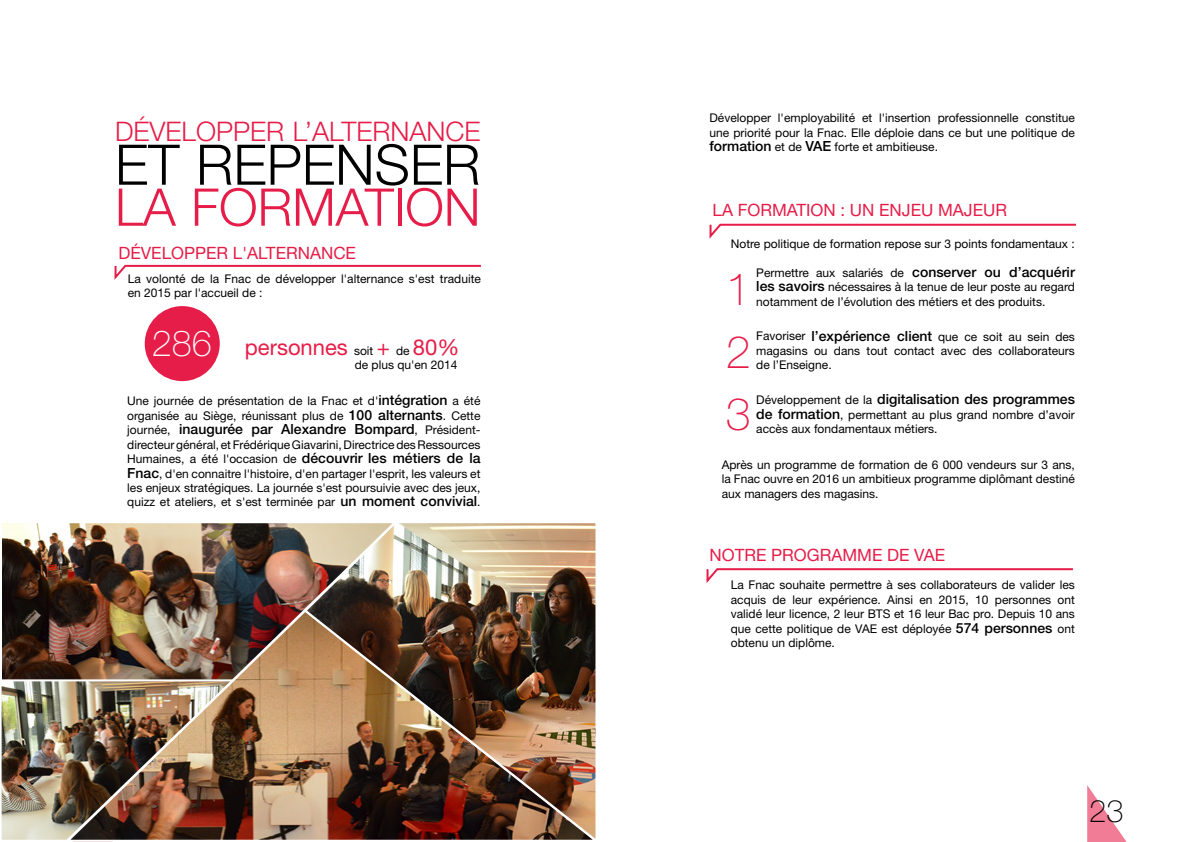
<style>
.page{position:relative;width:1191px;height:842px;background:#fff}
.page>*{position:absolute;margin:0;border:0;box-sizing:border-box;transform-origin:0 0}
.t1{font:300 56px "Helvetica Neue LT Std";color:#000}
.t2{font:300 52px "Helvetica Neue LT Std";color:#e61d48}
.t3{font:100 45px/62.8px "Helvetica Neue LT Std";color:#e61d48;text-align:justify}
.t4{font:100 36px "Helvetica Neue LT Std";color:#fff}
.t5{font:100 31px "Helvetica Neue LT Std";color:#000}
.t6{font:300 27px "Helvetica Neue LT Std";color:#e61d48}
.t7{font:22px "Helvetica Neue LT Std";color:#e61d48}
.t8{font:17px "Helvetica Neue LT Std";color:#e61d48}
.t9{font:500 14px "Helvetica Neue LT Std";color:#000}
.t10{font:12px/14.4px "Helvetica Neue LT Std";color:#000;text-align:justify}
.s1{font-size:12px;color:#000}
.s2{font-weight:500;font-size:14px}
.s3{font-weight:400;font-size:12px}
</style>
<div class="page">
<svg style="left:1087px;top:785px;width:39px;height:57px"></svg>
<div style="left:145px;top:306px;width:75px;height:75px;background:#e61d48;border-radius:50%"></div>
<svg style="left:114px;top:264px;width:367px;height:16px"></svg>
<svg style="left:709px;top:223px;width:367px;height:16px"></svg>
<img style="left:238px;top:682px;width:64px;height:158px">
<img style="left:1px;top:682px;width:237px;height:160px">
<img style="left:302px;top:523px;width:294px;height:317px">
<img style="left:2px;top:523px;width:398px;height:159px">
<svg style="left:706px;top:568px;width:367px;height:15px"></svg>
<h3 class="t6" style="left:115px;top:115px;width:367px">DÉVELOPPER L’ALTERNANCE</h3>
<h1 class="t1" style="left:115px;top:131px;width:367px">ET REPENSER</h1>
<h2 class="t2" style="left:115px;top:175px;width:367px">LA FORMATION</h2>
<h3 class="t8" style="left:118px;top:243px;width:239px">DÉVELOPPER L'ALTERNANCE</h3>
<p class="t10" style="left:128px;top:271px;width:355px">La volonté de la Fnac de développer l'alternance s'est traduite en 2015 par l'accueil de :</p>
<h3 class="t4" style="left:152px;top:323px;width:62px">286</h3>
<h3 class="t7" style="left:245px;top:334px;width:216px">personnes <span class="s1">soit</span> + <span class="s1">de</span> 80%</h3>
<p class="t10" style="left:355px;top:357px;width:104px">de plus qu'en 2014</p>
<p class="t10" style="left:127px;top:394px;width:355px">Une journée de présentation de la Fnac et d'<span class="s2">intégration</span> a été organisée au Siège, réunissant plus de <span class="s2">100 alternants</span>. Cette</p>
<p class="t9" style="left:127px;top:421px;width:355px"><span class="s3">journée,</span> inaugurée par Alexandre Bompard<span class="s3">, Président-</span></p>
<p class="t10" style="left:127px;top:437px;width:355px">directeur général, et Frédérique Giavarini, Directrice des Ressources Humaines, a été l'occasion de <span class="s2">découvrir les métiers de la Fnac</span>, d'en connaitre l'histoire, d'en partager l'esprit, les valeurs et les enjeux stratégiques. La journée s'est poursuivie avec des jeux, quizz et ateliers, et s'est terminée par <span class="s2">un moment convivial</span>.</p>
<p class="t10" style="left:709px;top:111px;width:367px">Développer l'employabilité et l'insertion professionnelle constitue une priorité pour la Fnac. Elle déploie dans ce but une politique de <span class="s2">formation</span> et de <span class="s2">VAE</span> forte et ambitieuse.</p>
<h3 class="t8" style="left:712px;top:200px;width:296px">LA FORMATION : UN ENJEU MAJEUR</h3>
<p class="t10" style="left:731px;top:236px;width:345px">Notre politique de formation repose sur 3 points fondamentaux :</p>
<h3 class="t3" style="left:725px;top:257px;width:27px">1<br>2<br>3</h3>
<p class="t10" style="left:756px;top:265px;width:320px">Permettre aux salariés de <span class="s2">conserver ou d’acquérir les savoirs</span> nécessaires à la tenue de leur poste au regard notamment de l’évolution des métiers et des produits.</p>
<p class="t10" style="left:756px;top:329px;width:320px">Favoriser <span class="s2">l’expérience client</span> que ce soit au sein des magasins ou dans tout contact avec des collaborateurs de l’Enseigne.</p>
<p class="t9" style="left:756px;top:391px;width:320px"><span class="s3">Développement de la</span> digitalisation des programmes</p>
<p class="t10" style="left:756px;top:407px;width:320px"><span class="s2">de formation</span>, permettant au plus grand nombre d’avoir accès aux fondamentaux métiers.</p>
<p class="t10" style="left:721px;top:457px;width:355px">Après un programme de formation de 6 000 vendeurs sur 3 ans, la Fnac ouvre en 2016 un ambitieux programme diplômant destiné aux managers des magasins.</p>
<h3 class="t8" style="left:709px;top:545px;width:237px">NOTRE PROGRAMME DE VAE</h3>
<p class="t10" style="left:731px;top:578px;width:346px">La Fnac souhaite permettre à ses collaborateurs de valider les acquis de leur expérience. Ainsi en 2015, 10 personnes ont validé leur licence, 2 leur BTS et 16 leur Bac pro. Depuis 10 ans que cette politique de VAE est déployée <span class="s2">574 personnes</span> ont obtenu un diplôme.</p>
<h3 class="t5" style="left:1089px;top:794px;width:36px">23</h3>
</div>
